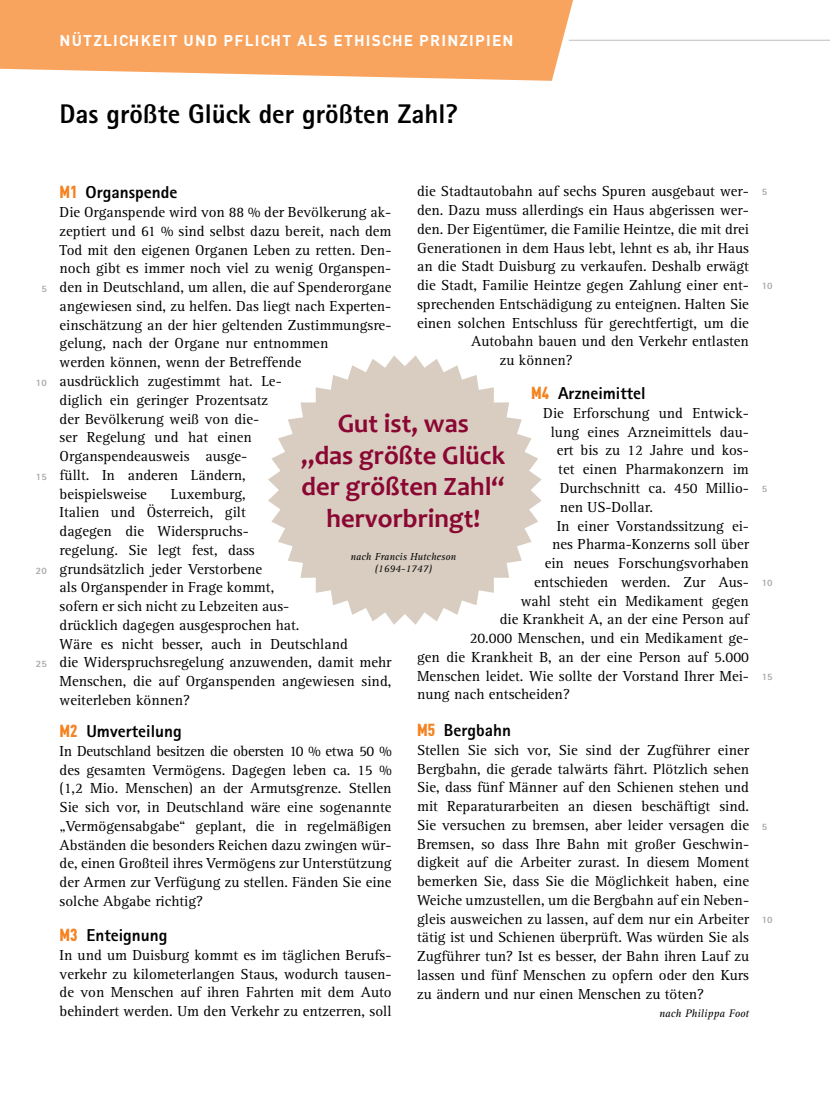
<style>
.page{position:relative;width:830px;height:1106px;background:#fff}
.page>*{position:absolute;margin:0;border:0;box-sizing:border-box;transform-origin:0 0}
.t1{font:800 27px "Rotis Sans Serif";color:#000}
.t2{font:700 26.55px/31.8px "Candara";color:#8b0733;text-align:center}
.t3{font:800 17.25px "Rotis Sans Serif";color:#000}
.t4{font:700 15.45px "DIN";letter-spacing:.08em;color:#fff}
.t5{font:15px/18.8px "Rotis Serif";color:#000;text-align:justify}
.t6{font:italic 11.25px "Rotis Serif";color:#000}
.t7{font:italic 10.5px/12.6px "Rotis Serif";color:#000;text-align:center}
.t8{font:800 9.75px "Rotis Sans Serif";color:#a7a9ac}
.s1{font-family:"DIN Cond";font-weight:900;color:#f58220}
</style>
<div class="page">
<hr style="left:568px;top:40px;width:261px;height:1px;background:#bcbec0">
<svg style="left:0;top:0;width:573px;height:81px;background:#f9ac6c"></svg>
<svg style="left:268px;top:355px;width:273px;height:269px;fill:#d8cdc0"></svg>
<p class="t4" style="left:60px;top:30px;width:455px">NÜTZLICHKEIT UND PFLICHT ALS ETHISCHE PRINZIPIEN</p>
<h1 class="t1" style="left:60px;top:97px;width:399px">Das größte Glück der größten Zahl?</h1>
<p class="t8" style="left:41px;top:283px;width:7px">5</p>
<p class="t8" style="left:36px;top:376px;width:12px">10</p>
<p class="t8" style="left:36px;top:470px;width:12px">15</p>
<p class="t8" style="left:36px;top:564px;width:12px">20</p>
<p class="t8" style="left:36px;top:658px;width:12px">25</p>
<p class="t5" style="left:417px;top:182px;width:333px">die Stadtautobahn auf sechs Spuren ausgebaut wer-</p>
<p class="t5" style="left:417px;top:201px;width:333px">den. Dazu muss allerdings ein Haus abgerissen wer-</p>
<p class="t5" style="left:417px;top:220px;width:333px">den. Der Eigentümer, die Familie Heintze, die mit drei</p>
<p class="t5" style="left:417px;top:239px;width:333px">Generationen in dem Haus lebt, lehnt es ab, ihr Haus</p>
<p class="t5" style="left:417px;top:257px;width:333px">an die Stadt Duisburg zu verkaufen. Deshalb erwägt</p>
<p class="t5" style="left:417px;top:276px;width:333px">die Stadt, Familie Heintze gegen Zahlung einer ent-</p>
<p class="t5" style="left:417px;top:295px;width:333px">sprechenden Entschädigung zu enteignen. Halten Sie</p>
<p class="t5" style="left:417px;top:314px;width:333px">einen solchen Entschluss für gerechtfertigt, um die</p>
<p class="t5" style="left:471px;top:332px;width:279px">Autobahn bauen und den Verkehr entlasten</p>
<p class="t5" style="left:499px;top:351px;width:75px">zu können?</p>
<p class="t3" style="left:531px;top:382px;width:116px"><span class="s1">M4</span> Arzneimittel</p>
<p class="t5" style="left:543px;top:404px;width:207px">Die Erforschung und Entwick-</p>
<p class="t5" style="left:550px;top:423px;width:200px">lung eines Arzneimittels dau-</p>
<p class="t5" style="left:556px;top:441px;width:193px">ert bis zu 12 Jahre und kos-</p>
<p class="t5" style="left:558px;top:460px;width:192px">tet einen Pharmakonzern im</p>
<p class="t5" style="left:559px;top:479px;width:190px">Durchschnitt ca. 450 Millio-</p>
<p class="t5" style="left:559px;top:498px;width:95px">nen US-Dollar.</p>
<p class="t5" style="left:556px;top:516px;width:194px">In einer Vorstandssitzung ei-</p>
<p class="t5" style="left:552px;top:535px;width:198px">nes Pharma-Konzerns soll über</p>
<p class="t5" style="left:544px;top:554px;width:205px">ein neues Forschungsvorhaben</p>
<p class="t5" style="left:534px;top:573px;width:216px">entschieden werden. Zur Aus-</p>
<p class="t5" style="left:520px;top:591px;width:229px">wahl steht ein Medikament gegen</p>
<p class="t5" style="left:499px;top:610px;width:251px">die Krankheit A, an der eine Person auf</p>
<p class="t5" style="left:469px;top:629px;width:281px">20.000 Menschen, und ein Medikament ge-</p>
<p class="t5" style="left:417px;top:648px;width:333px">gen die Krankheit B, an der eine Person auf 5.000</p>
<p class="t5" style="left:417px;top:666px;width:333px">Menschen leidet. Wie sollte der Vorstand Ihrer Mei-</p>
<p class="t5" style="left:417px;top:685px;width:154px">nung nach entscheiden?</p>
<p class="t3" style="left:417px;top:719px;width:95px"><span class="s1">M5</span> Bergbahn</p>
<p class="t5" style="left:417px;top:741px;width:333px">Stellen Sie sich vor, Sie sind der Zugführer einer Bergbahn, die gerade talwärts fährt. Plötzlich sehen Sie, dass fünf Männer auf den Schienen stehen und mit Reparaturarbeiten an diesen beschäftigt sind.<br>Sie versuchen zu bremsen, aber leider versagen die Bremsen, so dass Ihre Bahn mit großer Geschwin&shy;digkeit auf die Arbeiter zurast. In diesem Moment bemerken Sie, dass Sie die Möglichkeit haben, eine Weiche umzustellen, um die Bergbahn auf ein Neben&shy;gleis ausweichen zu lassen, auf dem nur ein Arbeiter tätig ist und Schienen überprüft. Was würden Sie als Zugführer tun? Ist es besser, der Bahn ihren Lauf zu lassen und fünf Menschen zu opfern oder den Kurs zu ändern und nur einen Menschen zu töten?</p>
<p class="t6" style="left:658px;top:1007px;width:91px">nach Philippa Foot</p>
<p class="t3" style="left:60px;top:182px;width:119px"><span class="s1">M1</span> Organspende</p>
<p class="t5" style="left:60px;top:203px;width:333px;text-align:left">Die Organspende wird von 88 % der Bevölkerung ak&shy;zeptiert und 61 % sind selbst dazu bereit, nach dem Tod mit den eigenen Organen Leben zu retten. Den&shy;noch gibt es immer noch viel zu wenig Organspen&shy;den in Deutschland, um allen, die auf Spenderorgane angewiesen sind, zu helfen. Das liegt nach Experten&shy;einschätzung an der hier geltenden Zustimmungsre&shy;gelung, nach der Organe nur entnommen<br>werden können, wenn der Betreffende<br>ausdrücklich zugestimmt hat. Le-<br>diglich ein geringer Prozentsatz<br>der Bevölkerung weiß von die-<br>ser Regelung und hat einen<br>Organspendeausweis ausge-<br>füllt. In anderen Ländern,<br>beispielsweise</p>
<h2 class="t2" style="left:301px;top:407px;width:205px">Gut ist, was<br>„das größte Glück der größten Zahl“ hervorbringt!</h2>
<p class="t7" style="left:350px;top:550px;width:107px">nach Francis Hutcheson (1694-1747)</p>
<p class="t5" style="left:60px;top:484px;width:333px;text-align:left;text-indent:111px">Luxemburg,<br>Italien und Österreich, gilt<br>dagegen die Widerspruchs-<br>regelung. Sie legt fest, dass<br>grundsätzlich jeder Verstorbene<br>als Organspender in Frage kommt,<br>sofern er sich nicht zu Lebzeiten aus-<br>drücklich dagegen ausgesprochen hat.<br>Wäre es nicht besser, auch in Deutschland<br>die Widerspruchsregelung anzuwenden, damit mehr Menschen, die auf Organspenden angewiesen sind, weiterleben können?</p>
<p class="t3" style="left:60px;top:720px;width:124px"><span class="s1">M2</span> Umverteilung</p>
<p class="t5" style="left:60px;top:742px;width:333px">In Deutschland besitzen die obersten 10 % etwa 50 % des gesamten Vermögens. Dagegen leben ca. 15 % (1,2 Mio. Menschen) an der Armutsgrenze. Stellen Sie sich vor, in Deutschland wäre eine sogenannte „Vermögensabgabe“ geplant, die in regelmäßigen Abständen die besonders Reichen dazu zwingen wür&shy;de, einen Großteil ihres Vermögens zur Unterstützung der Armen zur Verfügung zu stellen. Fänden Sie eine solche Abgabe richtig?</p>
<p class="t3" style="left:60px;top:924px;width:109px"><span class="s1">M3</span> Enteignung</p>
<p class="t5" style="left:60px;top:945px;width:333px">In und um Duisburg kommt es im täglichen Berufs&shy;verkehr zu kilometerlangen Staus, wodurch tausen&shy;de von Menschen auf ihren Fahrten mit dem Auto behindert werden. Um den Verkehr zu entzerren, soll</p>
<p class="t8" style="left:761px;top:186px;width:7px">5</p>
<p class="t8" style="left:761px;top:280px;width:12px">10</p>
<p class="t8" style="left:761px;top:483px;width:7px">5</p>
<p class="t8" style="left:761px;top:576px;width:12px">10</p>
<p class="t8" style="left:761px;top:670px;width:12px">15</p>
<p class="t8" style="left:761px;top:820px;width:7px">5</p>
<p class="t8" style="left:761px;top:914px;width:12px">10</p>
</div>
